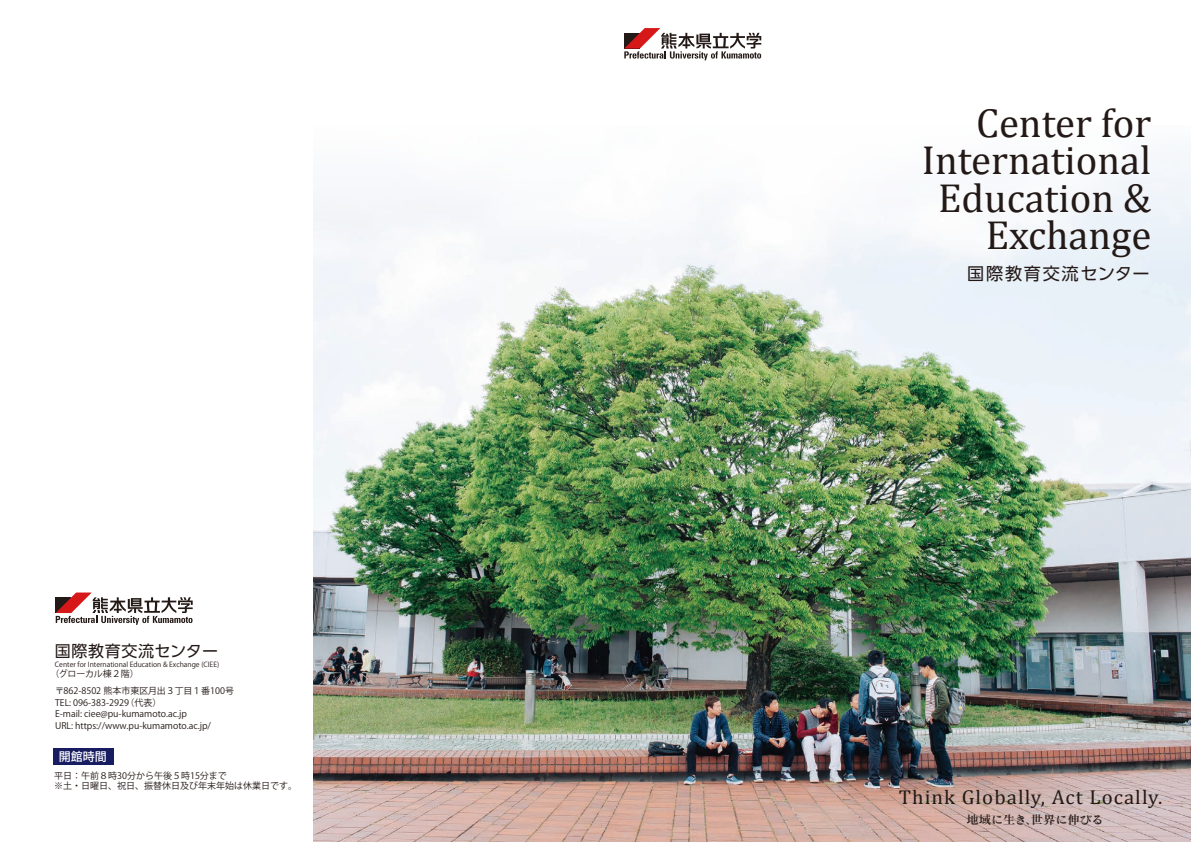
<style>
.page{position:relative;width:1191px;height:842px;background:#fff}
.page>*{position:absolute;margin:0;border:0;box-sizing:border-box;transform-origin:0 0}
.t1{font:40.8px/37.4px "Cambria Math";color:#231916;text-align:right}
.t2{font:20.1px "Cambria Math";letter-spacing:.05em;color:#231916;scale:1.04 1}
.t3{font:17.2px "UD Shin Go Pro";letter-spacing:.1em;color:#231916}
.t4{font:16px "UD Shin Go Pro";letter-spacing:.04em;color:#231916}
.t5{font:500 12px "Koz Go Pr 6 N";color:#fff}
.t6{font:11.9px "Matisse Pro DB";color:#231916;scale:1.04 1}
.t7{font:9px/11.5px "Koz Go Pro";color:#231916}
.t8{font:9px "Koz Go Pro";letter-spacing:-.02em;color:#231916}
.t9{font:7px "Koz Go Pro";color:#231916}
</style>
<div class="page">
<img style="left:313px;top:152px;width:878px;height:690px">
<svg style="left:624px;top:28px;width:137px;height:32px"></svg>
<svg style="left:56px;top:592px;width:137px;height:33px"></svg>
<div style="left:54px;top:748px;width:60px;height:16px;background:#181d62"></div>
<h3 class="t4" style="left:55px;top:638px;width:165px">国際教育交流センター</h3>
<p class="t9" style="left:55px;top:659px;width:166px">Center for International Education &amp; Exchange (CIEE)</p>
<p class="t8" style="left:51px;top:668px;width:90px">（グローカル棟２階）</p>
<p class="t7" style="left:55px;top:686px;width:180px">〒862-8502 熊本市東区月出３丁目１番100号<br>TEL: 096-383-2929（代表）<br>E-mail: ciee@pu-kumamoto.ac.jp<br>URL: https://www.pu-kumamoto.ac.jp/</p>
<h3 class="t5" style="left:59px;top:750px;width:49px">開館時間</h3>
<p class="t7" style="left:54px;top:770px;width:244px;line-height:10.8px">平日：午前８時30分から午後５時15分まで　<br>※土・日曜日、祝日、振替休日及び年末年始は休業日です。</p>
<h1 class="t1" style="left:921px;top:104px;width:231px">Center for<br>International<br>Education &amp;<br>Exchange</h1>
<h3 class="t3" style="left:967px;top:260px;width:184px">国際教育交流センター</h3>
<h2 class="t2" style="left:898px;top:785px;width:255px">Think Globally, Act Locally.</h2>
<h3 class="t6" style="left:966px;top:812px;width:133px">地域に生き、世界に伸びる</h3>
</div>
